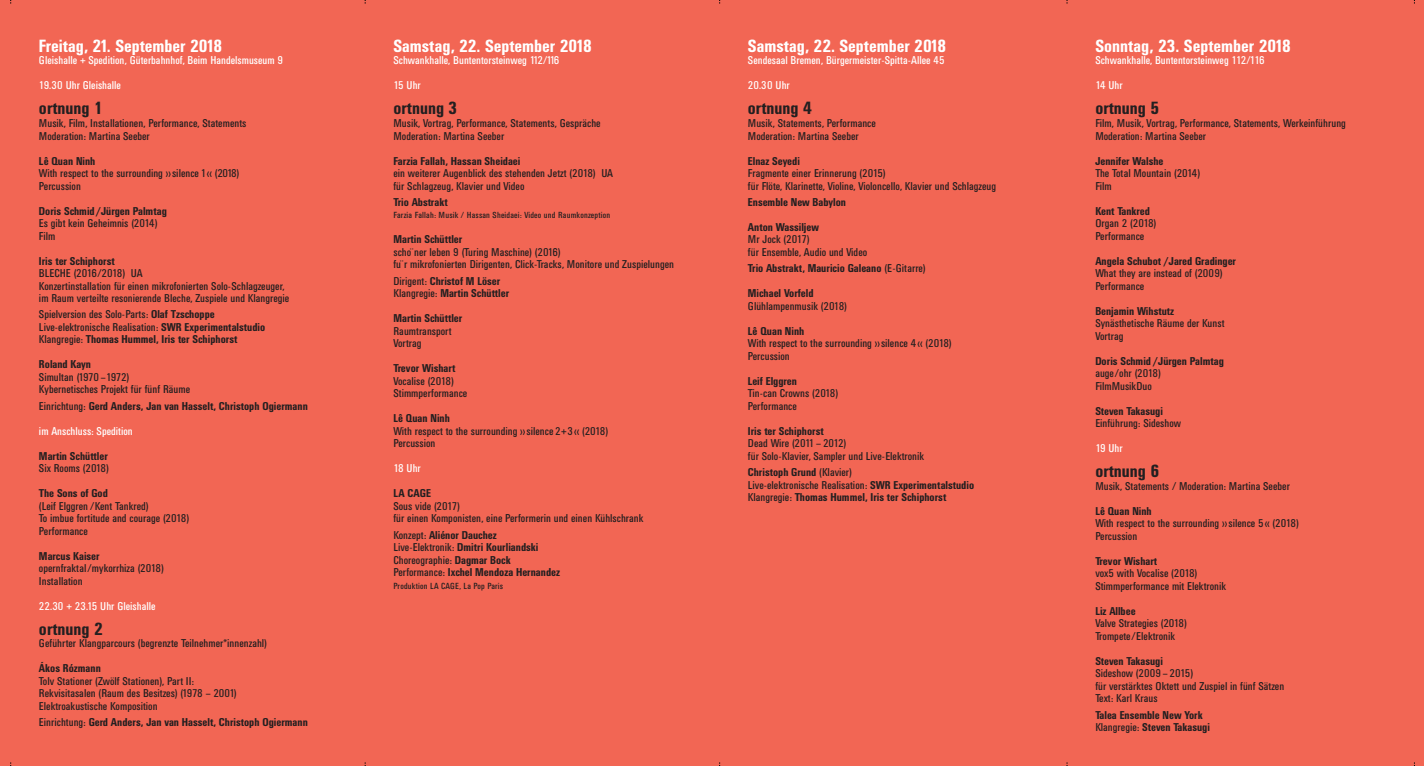
<style>
.page{position:relative;width:1425px;height:766px;background:#fff}
.page>*{position:absolute;margin:0;border:0;box-sizing:border-box;transform-origin:0 0}
.t1{font:700 17.5px "Univers Condensed BQ";color:#fff}
.t2{font:700 17.5px "Univers Condensed BQ";color:#231f20}
.t3{font:11.25px/12.5px "Univers Condensed BQ";color:#231f20}
.t4{font:700 11.25px/12.5px "Univers Condensed BQ";color:#231f20}
.t5{font:11.25px "Univers Condensed BQ";color:#fff}
.t6{font:8.75px "Univers Condensed BQ";letter-spacing:.02em;color:#231f20}
.s1{font-weight:700}
.s2{font-weight:400}
</style>
<div class="page">
<div style="left:1px;top:0;width:1423px;height:765px;background:#f26654"></div>
<h1 class="t1" style="left:39px;top:36px;width:185px">Freitag, 21. September 2018</h1>
<p class="t5" style="left:39px;top:54px;width:246px">Gleishalle + Spedition, Güterbahnhof, Beim Handelsmuseum 9</p>
<p class="t5" style="left:39px;top:79px;width:84px">19.30 Uhr Gleishalle</p>
<h1 class="t2" style="left:39px;top:98px;width:65px">ortnung 1</h1>
<p class="t3" style="left:39px;top:117px;width:209px">Musik, Film, Installationen, Performance, Statements<br>Moderation: Martina Seeber</p>
<p class="t4" style="left:39px;top:154px;width:58px">Lê Quan Ninh</p>
<p class="t3" style="left:39px;top:167px;width:202px">With respect to the surrounding ››silence 1‹‹ (2018)<br>Percussion</p>
<p class="t4" style="left:39px;top:204px;width:129px">Doris Schmid /Jürgen Palmtag</p>
<p class="t3" style="left:39px;top:217px;width:120px">Es gibt kein Geheimnis (2014)<br>Film</p>
<p class="t4" style="left:39px;top:254px;width:77px">Iris ter Schiphorst</p>
<p class="t3" style="left:39px;top:267px;width:252px">BLECHE (2016/2018) UA<br>Konzertinstallation für einen mikrofonierten Solo-Schlagzeuger, im Raum verteilte resonierende Bleche, Zuspiele und Klangregie</p>
<p class="t3" style="left:39px;top:308px;width:228px">Spielversion des Solo-Parts: <span class="s1">Olaf Tzschoppe<br></span>Live-elektronische Realisation: <span class="s1">SWR Experimentalstudio<br></span>Klangregie: <span class="s1">Thomas Hummel, Iris ter Schiphorst</span></p>
<p class="t4" style="left:39px;top:358px;width:54px">Roland Kayn</p>
<p class="t3" style="left:39px;top:371px;width:153px">Simultan (1970–1972)<br>Kybernetisches Projekt für fünf Räume</p>
<p class="t4" style="left:39px;top:399px;width:270px"><span class="s2">Einrichtung:</span> Gerd Anders, Jan van Hasselt, Christoph Ogiermann</p>
<p class="t5" style="left:39px;top:424px;width:95px">im Anschluss: Spedition</p>
<p class="t4" style="left:39px;top:449px;width:70px">Martin Schüttler</p>
<p class="t3" style="left:39px;top:462px;width:72px">Six Rooms (2018)</p>
<p class="t4" style="left:39px;top:487px;width:70px">The Sons of God</p>
<p class="t3" style="left:39px;top:500px;width:152px">(Leif Elggren /Kent Tankred)<br>To imbue fortitude and courage (2018)<br>Performance</p>
<p class="t4" style="left:39px;top:549px;width:62px">Marcus Kaiser</p>
<p class="t3" style="left:39px;top:562px;width:126px">opernfraktal/mykorrhiza (2018)<br>Installation</p>
<p class="t5" style="left:39px;top:599px;width:118px">22.30 + 23.15 Uhr Gleishalle</p>
<h1 class="t2" style="left:39px;top:618px;width:65px">ortnung 2</h1>
<p class="t3" style="left:39px;top:637px;width:230px">Geführter Klangparcours (begrenzte Teilnehmer*innenzahl)</p>
<p class="t4" style="left:39px;top:662px;width:63px">Ákos Rózmann</p>
<p class="t3" style="left:39px;top:675px;width:199px">Tolv Stationer (Zwölf Stationen), Part II:<br>Rekvisitasalen (Raum des Besitzes) (1978 – 2001)<br>Elektroakustische Komposition</p>
<p class="t4" style="left:39px;top:716px;width:270px"><span class="s2">Einrichtung:</span> Gerd Anders, Jan van Hasselt, Christoph Ogiermann</p>
<h1 class="t1" style="left:393px;top:36px;width:200px">Samstag, 22. September 2018</h1>
<p class="t5" style="left:393px;top:54px;width:168px">Schwankhalle, Buntentorsteinweg 112/116</p>
<p class="t5" style="left:393px;top:79px;width:29px">15 Uhr</p>
<h1 class="t2" style="left:393px;top:98px;width:65px">ortnung 3</h1>
<p class="t3" style="left:393px;top:117px;width:209px">Musik, Vortrag, Performance, Statements, Gespräche<br>Moderation: Martina Seeber</p>
<p class="t4" style="left:393px;top:154px;width:128px">Farzia Fallah, Hassan Sheidaei</p>
<p class="t3" style="left:393px;top:167px;width:221px">ein weiterer Augenblick des stehenden Jetzt (2018) UA für Schlagzeug, Klavier und Video</p>
<p class="t4" style="left:393px;top:196px;width:56px">Trio Abstrakt</p>
<p class="t6" style="left:393px;top:210px;width:218px">Farzia Fallah: Musik / Hassan Sheidaei: Video und Raumkonzeption</p>
<p class="t4" style="left:393px;top:233px;width:70px">Martin Schüttler</p>
<p class="t3" style="left:393px;top:246px;width:282px">scho¨ner leben 9 (Turing Maschine) (2016)<br>fu¨r mikrofonierten Dirigenten, Click-Tracks, Monitore und Zuspielungen</p>
<p class="t4" style="left:393px;top:274px;width:117px"><span class="s2">Dirigent:</span> Christof M Löser<br><span class="s2">Klangregie:</span> Martin Schüttler</p>
<p class="t4" style="left:393px;top:312px;width:70px">Martin Schüttler</p>
<p class="t3" style="left:393px;top:325px;width:60px">Raumtransport<br>Vortrag</p>
<p class="t4" style="left:393px;top:362px;width:63px">Trevor Wishart</p>
<p class="t3" style="left:393px;top:375px;width:75px">Vocalise (2018)<br>Stimmperformance</p>
<p class="t4" style="left:393px;top:412px;width:58px">Lê Quan Ninh</p>
<p class="t3" style="left:393px;top:425px;width:216px">With respect to the surrounding ››silence 2+3‹‹ (2018)<br>Percussion</p>
<p class="t5" style="left:393px;top:462px;width:29px">18 Uhr</p>
<p class="t4" style="left:393px;top:487px;width:27px">La Cage</p>
<p class="t3" style="left:393px;top:500px;width:252px">Sous vide (2017)<br>für einen Komponisten, eine Performerin und einen Kühlschrank</p>
<p class="t4" style="left:393px;top:528px;width:168px"><span class="s2">Konzept:</span> Aliénor Dauchez <span class="s2">Live-Elektronik:</span> Dmitri Kourliandski <span class="s2">Choreographie:</span> Dagmar Bock <span class="s2">Performance:</span> Ixchel Mendoza Hernandez</p>
<p class="t6" style="left:393px;top:580px;width:111px">Produktion LA CAGE, La Pop Paris</p>
<h1 class="t1" style="left:748px;top:36px;width:200px">Samstag, 22. September 2018</h1>
<p class="t5" style="left:748px;top:54px;width:198px">Sendesaal Bremen, Bürgermeister-Spitta-Allee 45</p>
<p class="t5" style="left:748px;top:79px;width:43px">20.30 Uhr</p>
<h1 class="t2" style="left:748px;top:98px;width:65px">ortnung 4</h1>
<p class="t3" style="left:748px;top:117px;width:129px">Musik, Statements, Performance<br>Moderation: Martina Seeber</p>
<p class="t4" style="left:748px;top:154px;width:53px">Elnaz Seyedi</p>
<p class="t3" style="left:748px;top:167px;width:250px">Fragmente einer Erinnerung (2015)<br>für Flöte, Klarinette, Violine, Violoncello, Klavier und Schlagzeug</p>
<p class="t4" style="left:748px;top:196px;width:100px">Ensemble New Babylon</p>
<p class="t4" style="left:748px;top:221px;width:72px">Anton Wassiljew</p>
<p class="t3" style="left:748px;top:233px;width:121px">Mr Jock (2017)<br>für Ensemble, Audio und Video</p>
<p class="t4" style="left:748px;top:262px;width:179px">Trio Abstrakt, Mauricio Galeano <span class="s2">(E-Gitarre)</span></p>
<p class="t4" style="left:748px;top:287px;width:67px">Michael Vorfeld</p>
<p class="t3" style="left:748px;top:300px;width:101px">Glühlampenmusik (2018)</p>
<p class="t4" style="left:748px;top:324px;width:58px">Lê Quan Ninh</p>
<p class="t3" style="left:748px;top:337px;width:205px">With respect to the surrounding ››silence 4‹‹ (2018)<br>Percussion</p>
<p class="t4" style="left:748px;top:374px;width:50px">Leif Elggren</p>
<p class="t3" style="left:748px;top:387px;width:92px">Tin-can Crowns (2018)<br>Performance</p>
<p class="t4" style="left:748px;top:424px;width:77px">Iris ter Schiphorst</p>
<p class="t3" style="left:748px;top:437px;width:178px">Dead Wire (2011–2012)<br>für Solo-Klavier, Sampler und Live-Elektronik</p>
<p class="t4" style="left:748px;top:466px;width:228px">Christoph Grund <span class="s2">(Klavier)<br>Live-elektronische Realisation:</span> SWR Experimentalstudio<br><span class="s2">Klangregie:</span> Thomas Hummel, Iris ter Schiphorst</p>
<h1 class="t1" style="left:1095px;top:36px;width:197px">Sonntag, 23. September 2018</h1>
<p class="t5" style="left:1095px;top:54px;width:171px">Schwankhalle, Buntentorsteinweg 112/116</p>
<p class="t5" style="left:1095px;top:79px;width:29px">14 Uhr</p>
<h1 class="t2" style="left:1095px;top:98px;width:65px">ortnung 5</h1>
<p class="t3" style="left:1095px;top:117px;width:252px">Film, Musik, Vortrag, Performance, Statements, Werkeinführung<br>Moderation: Martina Seeber</p>
<p class="t4" style="left:1095px;top:154px;width:70px">Jennifer Walshe</p>
<p class="t3" style="left:1095px;top:167px;width:106px">The Total Mountain (2014)<br>Film</p>
<p class="t4" style="left:1095px;top:204px;width:56px">Kent Tankred</p>
<p class="t3" style="left:1095px;top:217px;width:63px">Organ 2 (2018)<br>Performance</p>
<p class="t4" style="left:1095px;top:254px;width:142px">Angela Schubot /Jared Gradinger</p>
<p class="t3" style="left:1095px;top:267px;width:129px">What they are instead of (2009)<br>Performance</p>
<p class="t4" style="left:1095px;top:304px;width:80px">Benjamin Wihstutz</p>
<p class="t3" style="left:1095px;top:317px;width:131px">Synästhetische Räume der Kunst<br>Vortrag</p>
<p class="t4" style="left:1095px;top:354px;width:130px">Doris Schmid /Jürgen Palmtag</p>
<p class="t3" style="left:1095px;top:367px;width:67px">auge/ohr (2018)<br>FilmMusikDuo</p>
<p class="t4" style="left:1095px;top:404px;width:69px">Steven Takasugi</p>
<p class="t3" style="left:1095px;top:417px;width:87px">Einführung: Sideshow</p>
<p class="t5" style="left:1095px;top:442px;width:29px">19 Uhr</p>
<h1 class="t2" style="left:1095px;top:461px;width:65px">ortnung 6</h1>
<p class="t3" style="left:1095px;top:480px;width:196px">Musik, Statements / Moderation: Martina Seeber</p>
<p class="t4" style="left:1095px;top:504px;width:58px">Lê Quan Ninh</p>
<p class="t3" style="left:1095px;top:517px;width:205px">With respect to the surrounding ››silence 5‹‹ (2018)<br>Percussion</p>
<p class="t4" style="left:1095px;top:554px;width:63px">Trevor Wishart</p>
<p class="t3" style="left:1095px;top:567px;width:132px">vox5 with Vocalise (2018)<br>Stimmperformance mit Elektronik</p>
<p class="t4" style="left:1095px;top:604px;width:42px">Liz Allbee</p>
<p class="t3" style="left:1095px;top:617px;width:93px">Valve Strategies (2018)<br>Trompete/Elektronik</p>
<p class="t4" style="left:1095px;top:654px;width:69px">Steven Takasugi</p>
<p class="t3" style="left:1095px;top:667px;width:190px">Sideshow (2009 –2015)<br>für verstärktes Oktett und Zuspiel in fünf Sätzen<br>Text: Karl Kraus</p>
<p class="t4" style="left:1095px;top:708px;width:116px">Talea Ensemble New York<br><span class="s2">Klangregie:</span> Steven Takasugi</p>
</div>
